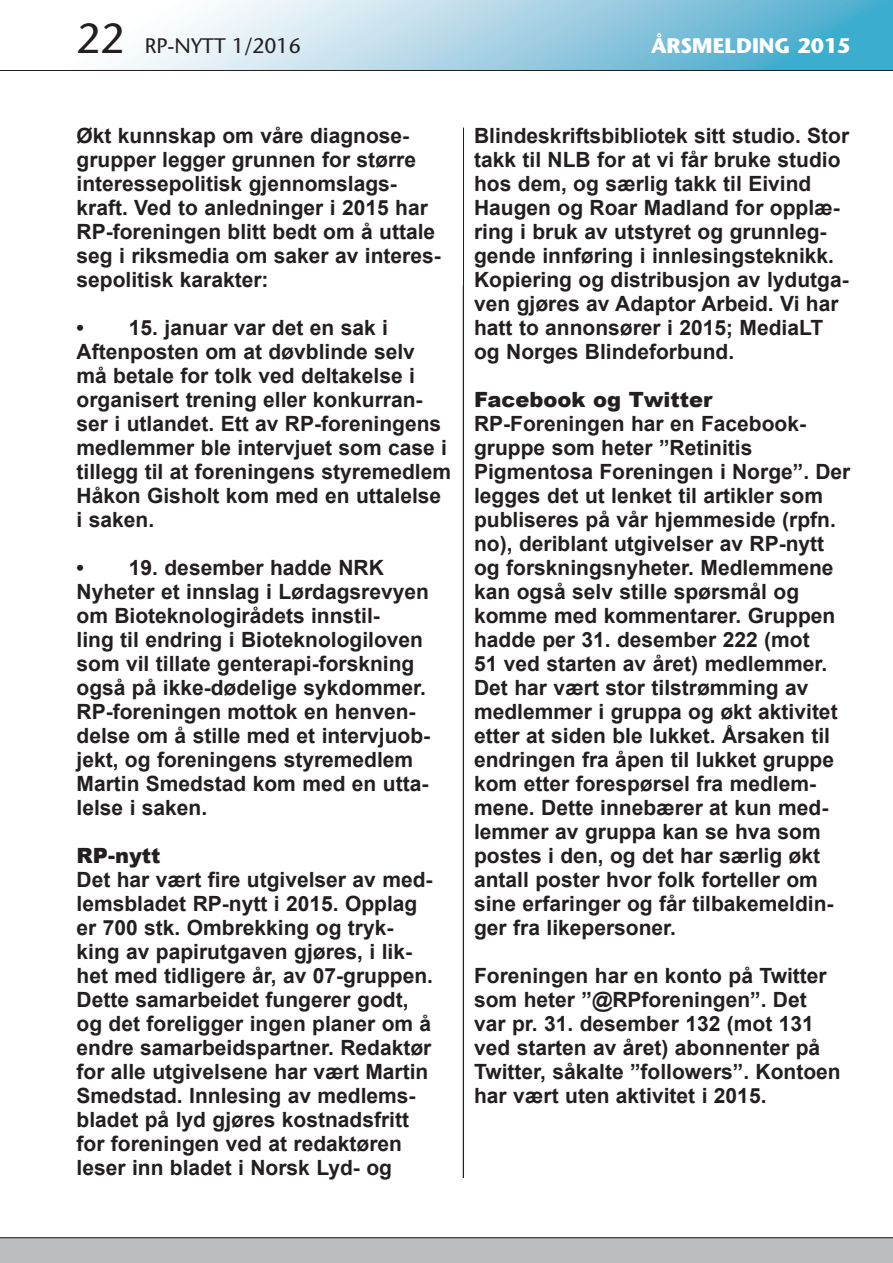
<style>
.page{position:relative;width:893px;height:1263px;background:#fff}
.page>*{position:absolute;margin:0;border:0;box-sizing:border-box;transform-origin:0 0}
.t1{font:700 21px/24px "Arial";color:#231f20}
.t2{font:900 21px "Arial";color:#231f20}
.t3{font:500 21px "Stone Sans Std";color:#231f20}
.t4{font:700 21px "Stone Sans Std";color:#fff}
.s1{font-size:42px}
</style>
<div class="page">
<svg style="left:102px;top:0;width:791px;height:70px"></svg>
<hr style="left:0;top:70px;width:893px;height:1px;background:#231f20">
<div style="left:0;top:1237px;width:893px;height:26px;background:#bcbdc0"></div>
<hr style="left:0;top:1237px;width:893px;height:1px;background:#231f20">
<hr style="left:463px;top:128px;width:1px;height:1050px;background:#231f20">
<p class="t3" style="left:77px;top:33px;width:226px"><span class="s1">22</span> RP-NYTT 1/2016</p>
<p class="t4" style="left:651px;top:33px;width:201px">ÅRSMELDING 2015</p>
<p class="t1" style="left:77px;top:124px;width:366px">Økt kunnskap om våre diagnose&shy;grupper legger grunnen for større interessepolitisk gjennomslags&shy;kraft. Ved to anledninger i 2015 har<br>RP-foreningen blitt bedt om å uttale seg i riksmedia om saker av interes&shy;sepolitisk karakter:</p>
<p class="t1" style="left:77px;top:316px;width:376px">• 15. januar var det en sak i<br>Aftenposten om at døvblinde selv<br>må betale for tolk ved deltakelse i organisert trening eller konkurran&shy;ser i utlandet. Ett av RP-foreningens medlemmer ble intervjuet som case i tillegg til at foreningens styremedlem<br>Håkon Gisholt kom med en uttalelse i saken.</p>
<p class="t1" style="left:77px;top:556px;width:355px">• 19. desember hadde NRK<br>Nyheter et innslag i Lørdagsrevyen om Bioteknologirådets innstil-<br>ling til endring i Bioteknologiloven som vil tillate genterapi-forskning også på ikke-dødelige sykdommer.<br>RP-foreningen mottok en henven&shy;delse om å stille med et intervjuob&shy;jekt, og foreningens styremedlem<br>Martin Smedstad kom med en utta&shy;lelse i saken.</p>
<p class="t2" style="left:77px;top:840px;width:85px">RP-nytt</p>
<p class="t1" style="left:77px;top:868px;width:358px">Det har vært fire utgivelser av med&shy;lemsbladet RP-nytt i 2015. Opplag er 700 stk. Ombrekking og tryk&shy;king av papirutgaven gjøres, i lik&shy;het med tidligere år, av 07-gruppen.<br>Dette samarbeidet fungerer godt, og det foreligger ingen planer om å endre samarbeidspartner. Redaktør for alle utgivelsene har vært Martin Smedstad. Innlesing av medlems&shy;bladet på lyd gjøres kostnadsfritt for foreningen ved at redaktøren leser inn bladet i Norsk Lyd- og</p>
<p class="t1" style="left:474px;top:124px;width:377px">Blindeskriftsbibliotek sitt studio. Stor takk til NLB for at vi får bruke studio hos dem, og særlig takk til Eivind Haugen og Roar Madland for opplæ&shy;ring i bruk av utstyret og grunnleg&shy;gende innføring i innlesingsteknikk.<br>Kopiering og distribusjon av lydutga&shy;ven gjøres av Adaptor Arbeid. Vi har hatt to annonsører i 2015; MediaLT og Norges Blindeforbund.</p>
<p class="t2" style="left:474px;top:384px;width:240px">Facebook og Twitter</p>
<p class="t1" style="left:474px;top:412px;width:378px">RP-Foreningen har en Facebook&shy;gruppe som heter ”Retinitis Pigmentosa Foreningen i Norge”. Der legges det ut lenket til artikler som publiseres på vår hjemmeside (rpfn. no), deriblant utgivelser av RP-nytt og forskningsnyheter. Medlemmene kan også selv stille spørsmål og komme med kommentarer. Gruppen hadde per 31. desember 222 (mot<br>51 ved starten av året) medlemmer.<br>Det har vært stor tilstrømming av medlemmer i gruppa og økt aktivitet etter at siden ble lukket. Årsaken til endringen fra åpen til lukket gruppe kom etter forespørsel fra medlem&shy;mene. Dette innebærer at kun med&shy;lemmer av gruppa kan se hva som postes i den, og det har særlig økt antall poster hvor folk forteller om sine erfaringer og får tilbakemeldin&shy;ger fra likepersoner.</p>
<p class="t1" style="left:474px;top:964px;width:368px">Foreningen har en konto på Twitter som heter ”@RPforeningen”. Det var pr. 31. desember 132 (mot 131 ved starten av året) abonnenter på Twitter, såkalte ”followers”. Kontoen har vært uten aktivitet i 2015.</p>
</div>
